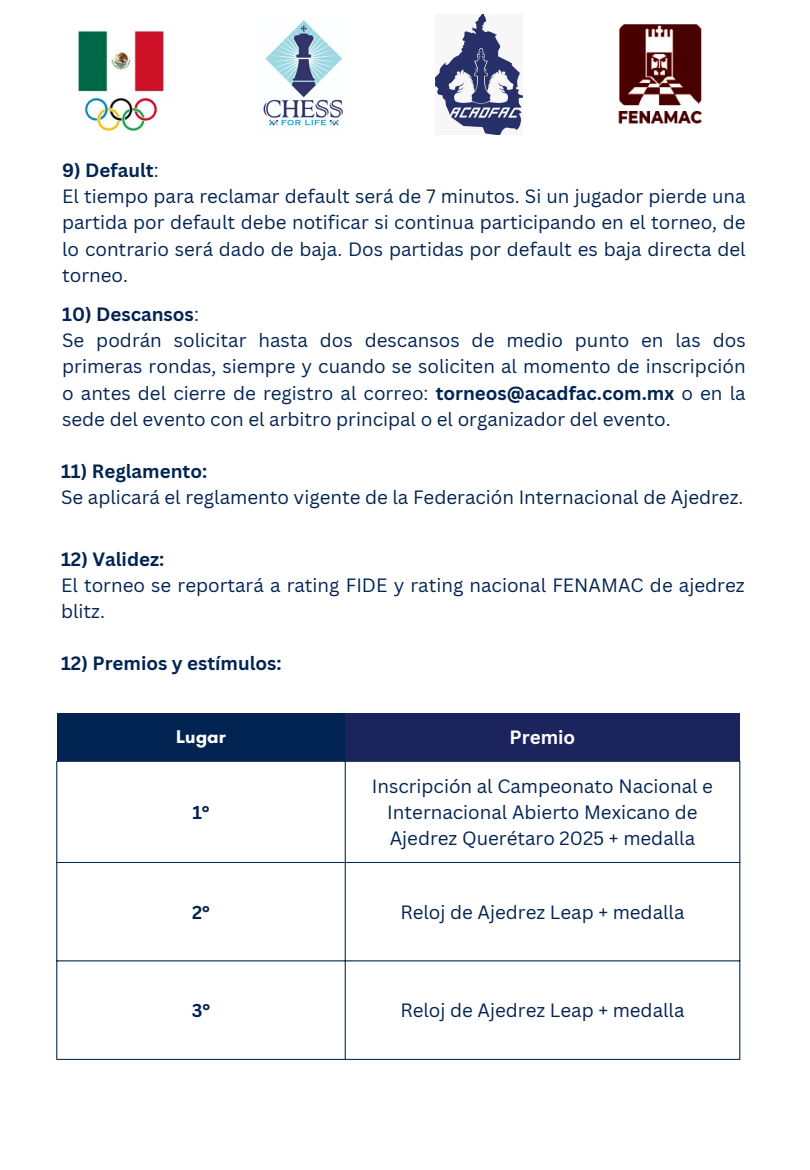
<style>
.page{position:relative;width:810px;height:1170px;background:#fff}
.page>*{position:absolute;margin:0;border:0;box-sizing:border-box;transform-origin:0 0}
.t1{font:18.75px/26.2px "Canva Sans";color:#022452;text-align:justify}
.t2{font:700 18.75px "Canva Sans";color:#022452}
.t3{font:700 18.75px "Canva Sans";color:#fff}
.t4{font:700 18.75px "Glacial Indifference";color:#fff}
.t5{font:700 18.12px "Canva Sans";color:#022452}
.s1{font-weight:400}
.s2{font-weight:700}
</style>
<div class="page">
<img style="left:435px;top:15px;width:88px;height:119px">
<img style="left:77px;top:30px;width:89px;height:102px">
<img style="left:618px;top:24px;width:84px;height:100px">
<img style="left:263px;top:20px;width:80px;height:106px">
<div style="left:57px;top:713px;width:288px;height:48px;background:#022452"></div>
<div style="left:345px;top:713px;width:395px;height:48px;background:#1c245d"></div>
<svg style="left:58px;top:762px;width:682px;height:297px"></svg>
<hr style="left:57px;top:761px;width:1px;height:298px;background:#022452">
<hr style="left:345px;top:761px;width:1px;height:298px;background:#022452">
<hr style="left:740px;top:761px;width:1px;height:298px;background:#022452">
<hr style="left:57px;top:761px;width:683px;height:1px;background:#022452">
<hr style="left:57px;top:862px;width:683px;height:1px;background:#022452">
<hr style="left:57px;top:961px;width:683px;height:1px;background:#022452">
<hr style="left:57px;top:1059px;width:683px;height:1px;background:#022452">
<p class="t2" style="left:62px;top:157px;width:98px">9) Default<span class="s1">:</span></p>
<p class="t1" style="left:62px;top:183px;width:685px">El tiempo para reclamar default será de 7 minutos. Si un jugador pierde una partida por default debe notificar si continua participando en el torneo, de lo contrario será dado de baja. Dos partidas por default es baja directa del torneo.</p>
<p class="t2" style="left:62px;top:301px;width:138px">10) Descansos<span class="s1">:</span></p>
<p class="t1" style="left:62px;top:327px;width:685px">Se podrán solicitar hasta dos descansos de medio punto en las dos primeras rondas, siempre y cuando se soliciten al momento de inscripción o antes del cierre de registro al correo: <span class="s2">torneos@acadfac.com.mx</span> o en la sede del evento con el arbitro principal o el organizador del evento.</p>
<p class="t2" style="left:61px;top:458px;width:148px">11) Reglamento:</p>
<p class="t1" style="left:61px;top:484px;width:684px">Se aplicará el reglamento vigente de la Federación Internacional de Ajedrez.</p>
<p class="t2" style="left:61px;top:546px;width:105px">12) Validez:</p>
<p class="t1" style="left:61px;top:572px;width:685px">El torneo se reportará a rating FIDE y rating nacional FENAMAC de ajedrez blitz.</p>
<p class="t2" style="left:61px;top:650px;width:222px">12) Premios y estímulos:</p>
<p class="t4" style="left:176px;top:726px;width:51px">Lugar</p>
<p class="t3" style="left:510px;top:724px;width:67px">Premio</p>
<p class="t5" style="left:192px;top:799px;width:19px">1°</p>
<h1 class="t1" style="left:372px;top:772px;width:343px;text-align:center">Inscripción al Campeonato Nacional e<br>Internacional Abierto Mexicano de<br>Ajedrez Querétaro 2025 + medalla</h1>
<p class="t5" style="left:192px;top:899px;width:19px">2°</p>
<p class="t1" style="left:400px;top:899px;width:286px">Reloj de Ajedrez Leap + medalla</p>
<p class="t5" style="left:192px;top:998px;width:20px">3°</p>
<p class="t1" style="left:400px;top:997px;width:286px">Reloj de Ajedrez Leap + medalla</p>
</div>
